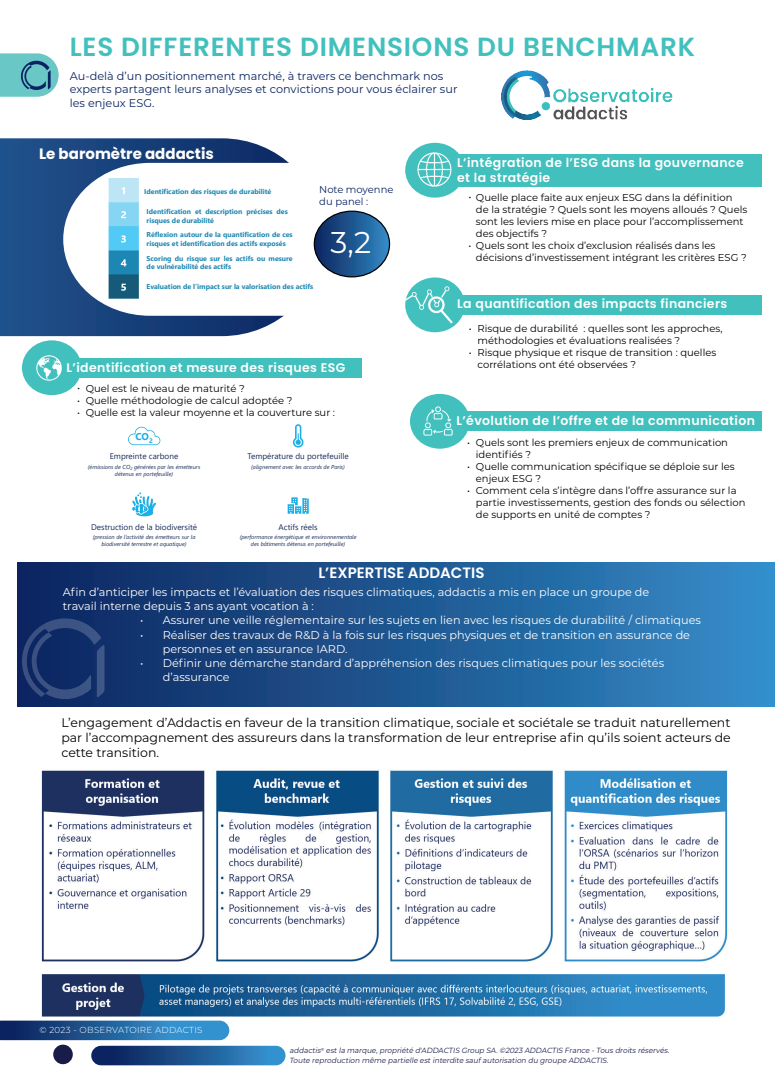
<style>
.page{position:relative;width:780px;height:1088px;background:#fff}
.page>*{position:absolute;margin:0;border:0;box-sizing:border-box;transform-origin:0 0}
.t1{font:30px "Montserrat";color:#fff}
.t2{font:600 26.25px "Poppins";letter-spacing:.03em;color:#42c0bd}
.t3{font:600 15px "Poppins";color:#fff}
.t4{font:700 15px "Poppins";color:#fff}
.t5{font:12.5px/15px "Montserrat";color:#000001;text-align:justify}
.t6{font:600 12.5px/15px "Poppins";letter-spacing:.03em;color:#fff}
.t7{font:11.25px/13.5px "Montserrat";color:#fff}
.t8{font:11.25px/13.5px "Montserrat";color:#0b2461}
.t9{font:10px/12px "Montserrat";color:#000001}
.t10{font:10px/12px "Montserrat";color:#0b2461}
.t11{font:700 9.88px "Segoe UI";color:#1aafe5}
.t12{font:300 8.75px "Montserrat";letter-spacing:.03em;color:#fff}
.t13{font:8.25px "Segoe UI";color:#1c2d5a}
.t14{font:italic 7.5px/9.8px "Montserrat";color:#191c49}
.t15{font:700 7px/8.5px "Segoe UI";color:#1c87b3}
.t16{font:italic 5.75px/6.9px "Segoe UI";color:#1c2d5a;text-align:center}
</style>
<div class="page">
<div style="left:410px;top:394px;width:59px;height:55px;background:#42c0bd;border-radius:50%"></div>
<svg style="left:0;top:138px;width:289px;height:198px;background:#254f86"></svg>
<svg style="left:0;top:53px;width:59px;height:44px;background:#6dbbc0"></svg>
<div style="left:53px;top:1044px;width:20px;height:20px;background:#191c49;border-radius:50%"></div>
<div style="left:91px;top:1046px;width:194px;height:19px;background:linear-gradient(to right,#071752,#3695d1);border-radius:10px"></div>
<svg style="left:0;top:1020px;width:229px;height:20px;background:#2b69a2"></svg>
<div style="left:18px;top:562px;width:756px;height:145px;background:linear-gradient(to right,#0b225c,#338cc8)"></div>
<svg style="left:22px;top:618px;width:82px;height:81px;background:#1b366f"></svg>
<div style="left:452px;top:411px;width:310px;height:20px;background:#42c0bd"></div>
<img style="left:501px;top:70px;width:172px;height:49px">
<svg style="left:293px;top:424px;width:11px;height:23px"></svg>
<svg style="left:288px;top:497px;width:21px;height:17px"></svg>
<svg style="left:132px;top:492px;width:24px;height:24px"></svg>
<svg style="left:128px;top:426px;width:32px;height:19px"></svg>
<svg style="left:63px;top:163px;width:400px;height:153px"></svg>
<div style="left:105px;top:176px;width:219px;height:127px;background:#fff"></div>
<img style="left:108px;top:178px;width:31px;height:121px">
<img style="left:41px;top:770px;width:687px;height:247px">
<div style="left:405px;top:277px;width:60px;height:55px;background:#42c0bd;border-radius:50%"></div>
<div style="left:453px;top:295px;width:309px;height:20px;background:#42c0bd"></div>
<img style="left:398px;top:286px;width:54px;height:37px">
<div style="left:405px;top:143px;width:60px;height:55px;background:#42c0bd;border-radius:50%"></div>
<div style="left:453px;top:154px;width:309px;height:33px;background:#42c0bd"></div>
<img style="left:417px;top:153px;width:34px;height:34px">
<img style="left:423px;top:407px;width:29px;height:29px">
<div style="left:22px;top:340px;width:60px;height:55px;background:#42c0bd;border-radius:50%"></div>
<div style="left:63px;top:358px;width:298px;height:20px;background:#42c0bd"></div>
<img style="left:37px;top:355px;width:25px;height:26px">
<svg style="left:314px;top:211px;width:75px;height:66px"></svg>
<div style="left:314px;top:211px;width:76px;height:66px;border:1px solid #000001;border-radius:50%"></div>
<h2 class="t2" style="left:70px;top:31px;width:627px">LES DIFFERENTES DIMENSIONS DU BENCHMARK</h2>
<p class="t8" style="left:70px;top:68px;width:389px">Au-delà d’un positionnement marché, à travers ce benchmark nos experts partagent leurs analyses et convictions pour vous éclairer sur les enjeux ESG.</p>
<h3 class="t4" style="left:39px;top:145px;width:176px">Le baromètre addactis</h3>
<p class="t10" style="left:319px;top:183px;width:76px">Note moyenne du panel :</p>
<p class="t15" style="left:144px;top:187px;width:129px">Identification des risques de durabilité</p>
<p class="t15" style="left:147px;top:207px;width:143px">Identification et description précises des risques de durabilité</p>
<p class="t15" style="left:147px;top:230px;width:147px">Réflexion autour de la quantification de ces risques et identification des actifs exposés</p>
<p class="t15" style="left:147px;top:253px;width:148px">Scoring du risque sur les actifs ou mesure de vulnérabilité des actifs</p>
<p class="t15" style="left:147px;top:281px;width:168px">Evaluation de l’impact sur la valorisation des actifs</p>
<h1 class="t1" style="left:330px;top:222px;width:42px">3,2</h1>
<p class="t6" style="left:66px;top:360px;width:280px">L’identification et mesure des risques ESG</p>
<p class="t9" style="left:77px;top:382px;width:169px">• Quel est le niveau de maturité ?</p>
<p class="t9" style="left:77px;top:394px;width:217px">• Quelle méthodologie de calcul adoptée ?</p>
<p class="t9" style="left:77px;top:406px;width:259px">• Quelle est la valeur moyenne et la couverture sur :</p>
<p class="t11" style="left:135px;top:427px;width:19px">CO<sub>2</sub></p>
<p class="t13" style="left:110px;top:448px;width:70px">Empreinte carbone</p>
<p class="t16" style="left:88px;top:462px;width:114px">(émissions de CO<sub>2</sub> générées par les émetteurs détenus en portefeuille)</p>
<p class="t13" style="left:91px;top:519px;width:107px">Destruction de la biodiversité</p>
<p class="t16" style="left:93px;top:533px;width:104px">(pression de l’activité des émetteurs sur la biodiversité terrestre et aquatique)</p>
<p class="t13" style="left:247px;top:448px;width:102px">Température du portefeuille</p>
<p class="t16" style="left:251px;top:462px;width:95px">(alignement avec les accords de Paris)</p>
<p class="t13" style="left:278px;top:519px;width:40px">Actifs réels</p>
<p class="t16" style="left:240px;top:533px;width:118px">(performance énergétique et environnementale des bâtiments détenus en portefeuille)</p>
<p class="t6" style="left:457px;top:155px;width:288px">L’intégration de l’ESG dans la gouvernance et la stratégie</p>
<p class="t9" style="left:476px;top:191px;width:273px;text-indent:-8px">• Quelle place faite aux enjeux ESG dans la définition de la stratégie ? Quels sont les moyens alloués ? Quels sont les leviers mise en place pour l’accomplissement des objectifs ?</p>
<p class="t9" style="left:476px;top:239px;width:272px;text-indent:-8px">• Quels sont les choix d’exclusion réalisés dans les décisions d’investissement intégrant les critères ESG ?</p>
<p class="t6" style="left:457px;top:296px;width:271px">La quantification des impacts financiers</p>
<p class="t9" style="left:477px;top:322px;width:246px;text-indent:-9px">• Risque de durabilité : quelles sont les approches, méthodologies et évaluations realisées ?</p>
<p class="t9" style="left:477px;top:346px;width:240px;text-indent:-9px">• Risque physique et risque de transition : quelles corrélations ont été observées ?</p>
<p class="t6" style="left:456px;top:413px;width:300px">L’évolution de l’offre et de la communication</p>
<p class="t9" style="left:476px;top:436px;width:253px;text-indent:-9px">• Quels sont les premiers enjeux de communication identifiés ?</p>
<p class="t9" style="left:476px;top:460px;width:260px;text-indent:-9px">• Quelle communication spécifique se déploie sur les enjeux ESG ?</p>
<p class="t9" style="left:476px;top:484px;width:271px;text-indent:-9px">• Comment cela s’intègre dans l’offre assurance sur la partie investissements, gestion des fonds ou sélection de supports en unité de comptes ?</p>
<h3 class="t3" style="left:318px;top:564px;width:167px">L’EXPERTISE ADDACTIS</h3>
<p class="t7" style="left:63px;top:585px;width:588px">Afin d’anticiper les impacts et l’évaluation des risques climatiques, addactis a mis en place un groupe de travail interne depuis 3 ans ayant vocation à :</p>
<p class="t7" style="left:140px;top:613px;width:562px">• Assurer une veille réglementaire sur les sujets en lien avec les risques de durabilité / climatiques</p>
<p class="t7" style="left:163px;top:628px;width:528px;text-indent:-22px">• Réaliser des travaux de R&amp;D à la fois sur les risques physiques et de transition en assurance de personnes et en assurance IARD.</p>
<p class="t7" style="left:163px;top:656px;width:503px;text-indent:-22px">• Définir une démarche standard d’appréhension des risques climatiques pour les sociétés d’assurance</p>
<p class="t5" style="left:61px;top:714px;width:670px">L’engagement d’Addactis en faveur de la transition climatique, sociale et sociétale se traduit naturellement par l’accompagnement des assureurs dans la transformation de leur entreprise afin qu’ils soient acteurs de cette transition.</p>
<p class="t12" style="left:39px;top:1023px;width:165px">© 2023 - OBSERVATOIRE ADDACTIS</p>
<p class="t14" style="left:289px;top:1045px;width:383px">addactis<sup>®</sup> estla marque,propriété d'ADDACTIS Group SA.©2023 ADDACTIS France -Tous droits réservés.<br>Toute reproduction même partielle estinterdite saufautorisation du groupe ADDACTIS.</p>
</div>
